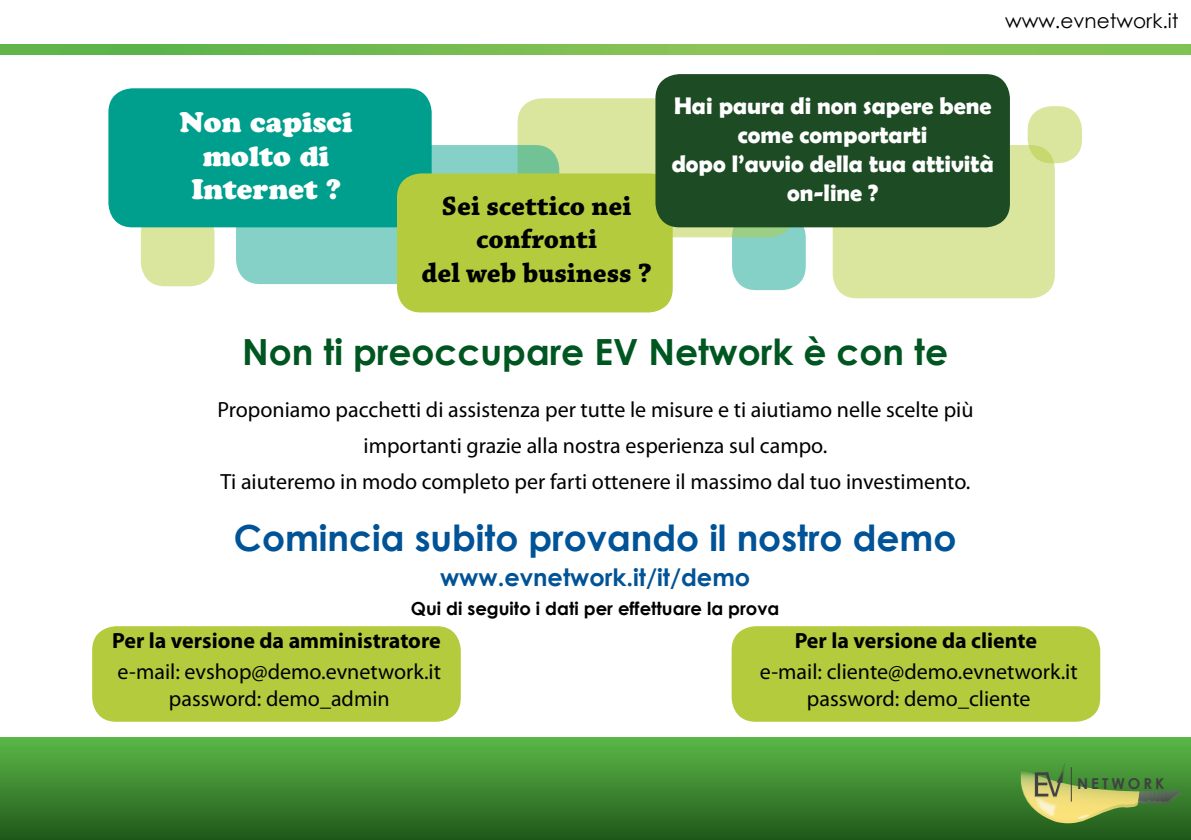
<style>
.page{position:relative;width:1191px;height:840px;background:#fff}
.page>*{position:absolute;margin:0;border:0;box-sizing:border-box;transform-origin:0 0}
.t1{font:700 36px "Century Gothic";color:#005397}
.t2{font:700 36px "Century Gothic";color:#005621}
.t3{font:700 28px/33.6px "Chaparral Pro";color:#000;text-align:center}
.t4{font:28px/33.6px "Cooper Black Std";color:#fff;text-align:center}
.t5{font:700 24px/28.8px "Berlin Sans FB Demi";color:#fff;text-align:center}
.t6{font:700 24px "Century Gothic";color:#005397}
.t7{font:22px/36px "Myriad Pro";color:#000;text-align:center}
.t8{font:700 22px "Myriad Pro";color:#000}
.t9{font:20px "Century Gothic";color:#000}
.t10{font:700 18px "Century Gothic";color:#000}
.t11{font:700 15px "Century Gothic";letter-spacing:.2em;color:#414042}
</style>
<div class="page">
<div style="left:0;top:737px;width:1191px;height:102px;background:linear-gradient(to bottom,#5cb848,#215a1b)"></div>
<svg style="left:0;top:44px;width:1191px;height:11px;background:#78bd51"></svg>
<svg style="left:1020px;top:761px;width:161px;height:61px;background:#769f4c"></svg>
<div style="left:141px;top:209px;width:73px;height:77px;background:#dae59e;border-radius:24px"></div>
<div style="left:92px;top:626px;width:369px;height:95px;background:#b5cb3e;border-radius:24px"></div>
<div style="left:1027px;top:106px;width:55px;height:57px;background:#dae59e;border-radius:24px"></div>
<div style="left:732px;top:213px;width:73px;height:77px;background:#85d1c8;border-radius:24px"></div>
<div style="left:832px;top:145px;width:222px;height:153px;background:#dae59e;border-radius:24px"></div>
<div style="left:517px;top:98px;width:276px;height:139px;background:#dae59e;border-radius:24px"></div>
<svg style="left:236px;top:145px;width:323px;height:139px;background:#82cfc3"></svg>
<div style="left:108px;top:88px;width:324px;height:139px;background:#009f8d;border-radius:24px"></div>
<div style="left:731px;top:626px;width:369px;height:95px;background:#b5cb3e;border-radius:24px"></div>
<div style="left:397px;top:173px;width:275px;height:139px;background:#b5cb3e;border-radius:24px"></div>
<div style="left:655px;top:74px;width:355px;height:153px;background:#1d4b24;border-radius:24px"></div>
<p class="t9" style="left:1005px;top:7px;width:175px">www.evnetwork.it</p>
<p class="t4" style="left:179px;top:105px;width:174px">Non capisci molto di<br>Internet ?</p>
<p class="t3" style="left:421px;top:190px;width:232px">Sei scettico nei confronti<br>del web business ?</p>
<p class="t5" style="left:671px;top:91px;width:323px">Hai paura di non sapere bene come comportarti<br>dopo l’avvio della tua attività on-line ?</p>
<h1 class="t2" style="left:242px;top:324px;width:707px">Non ti preoccupare EV Network è con te</h1>
<p class="t7" style="left:217px;top:390px;width:757px">Proponiamo pacchetti di assistenza per tutte le misure e ti aiutiamo nelle scelte più importanti grazie alla nostra esperienza sul campo.<br>Ti aiuteremo in modo completo per farti ottenere il massimo dal tuo investimento.</p>
<h1 class="t1" style="left:234px;top:510px;width:724px">Comincia subito provando il nostro demo</h1>
<p class="t6" style="left:440px;top:558px;width:312px">www.evnetwork.it/it/demo</p>
<p class="t10" style="left:411px;top:594px;width:370px">Qui di seguito i dati per effettuare la prova</p>
<p class="t8" style="left:112px;top:626px;width:330px">Per la versione da amministratore</p>
<p class="t7" style="left:118px;top:657px;width:325px;line-height:27px">e-mail: evshop@demo.evnetwork.it password: demo_admin</p>
<p class="t8" style="left:794px;top:626px;width:244px">Per la versione da cliente</p>
<p class="t7" style="left:760px;top:657px;width:319px;line-height:27px">e-mail: cliente@demo.evnetwork.it password: demo_cliente</p>
<p class="t11" style="left:1077px;top:771px;width:89px">NETWORK</p>
</div>
